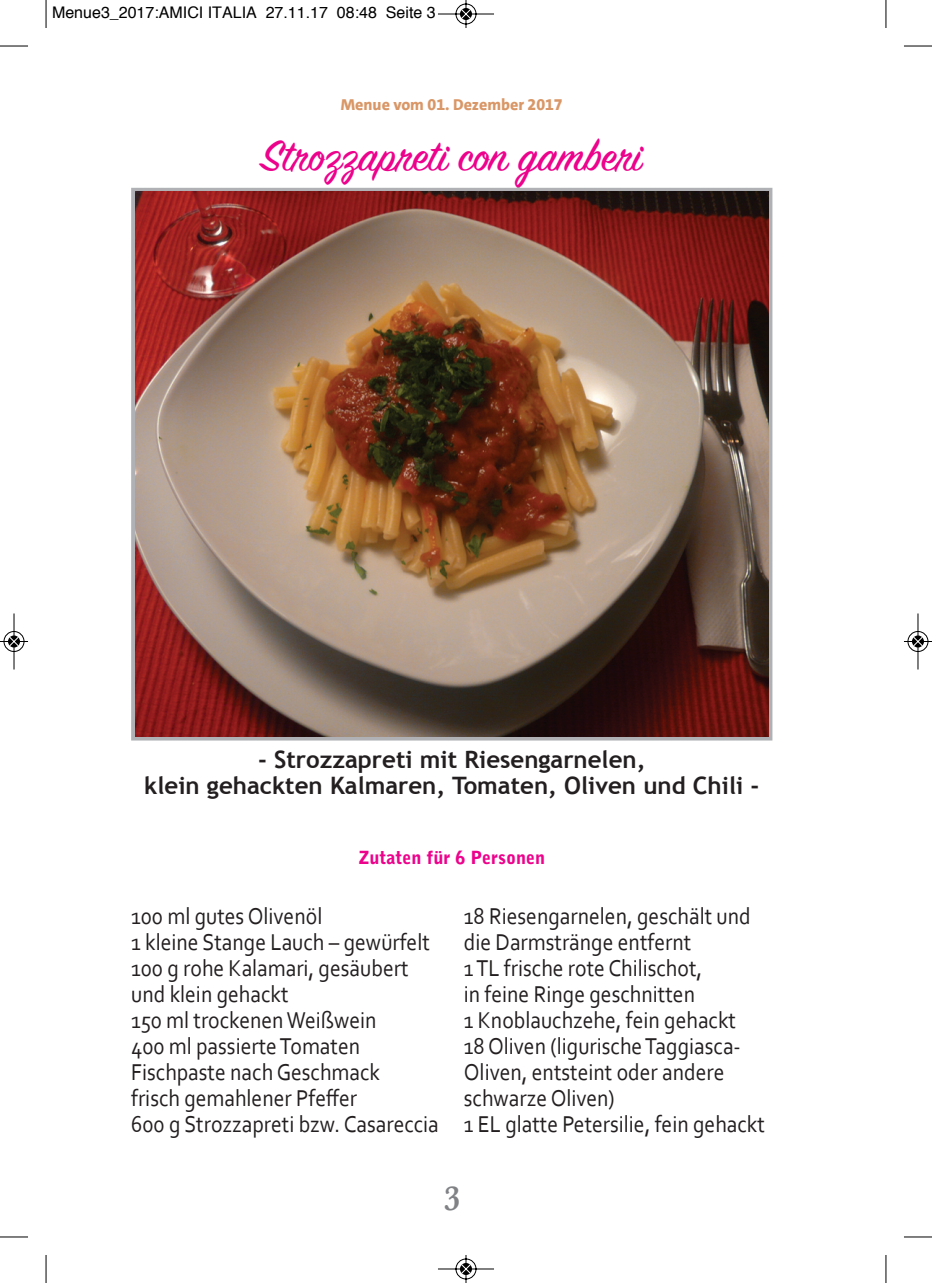
<style>
.page{position:relative;width:932px;height:1283px;background:#fff}
.page>*{position:absolute;margin:0;border:0;box-sizing:border-box;transform-origin:0 0}
.t1{font:48px "Sign Painter House Script";color:#ed028c}
.t2{font:600 36px "Baskerville";color:#808285;scale:.9 1}
.t3{font:24px/26px "Corbel";color:#231f20;scale:.9 1}
.t4{font:700 24px/26px "Trebuchet MS";color:#231f20;text-align:center}
.t5{font:900 18px "Bell Gothic Std";color:#ed028c}
.t6{font:16px "Helvetica";color:#000}
.t7{font:800 16px "SPD The Sans";color:#d99767}
</style>
<div class="page">
<svg style="left:131px;top:188px;width:641px;height:552px;background:#9b9192"></svg>
<img style="left:135px;top:192px;width:633px;height:544px">
<svg style="left:46px;top:0;width:1px;height:28px"></svg>
<svg style="left:0;top:46px;width:28px;height:1px"></svg>
<svg style="left:885px;top:0;width:1px;height:28px"></svg>
<svg style="left:904px;top:46px;width:27px;height:1px"></svg>
<svg style="left:46px;top:1255px;width:1px;height:28px"></svg>
<svg style="left:0;top:1236px;width:28px;height:1px"></svg>
<svg style="left:885px;top:1255px;width:1px;height:28px"></svg>
<svg style="left:904px;top:1236px;width:27px;height:1px"></svg>
<svg style="left:438px;top:0;width:56px;height:28px"></svg>
<svg style="left:438px;top:1255px;width:56px;height:28px"></svg>
<svg style="left:0;top:613px;width:28px;height:57px"></svg>
<svg style="left:904px;top:613px;width:27px;height:57px"></svg>
<p class="t6" style="left:52px;top:6px;width:385px">Menue3_2017:AMICI ITALIA 27.11.17 08:48 Seite 3</p>
<p class="t7" style="left:340px;top:94px;width:223px">Menue vom 01. Dezember 2017</p>
<h1 class="t1" style="left:261px;top:125px;width:382px">Strozzapreti con gamberi</h1>
<p class="t4" style="left:144px;top:746px;width:616px">- Strozzapreti mit Riesengarnelen,<br>klein gehackten Kalmaren, Tomaten, Oliven und Chili -</p>
<p class="t5" style="left:358px;top:851px;width:188px">Zutaten für 6 Personen</p>
<p class="t3" style="left:131px;top:903px;width:343px">100 ml gutes Olivenöl<br>1 kleine Stange Lauch – gewürfelt<br>100 g rohe Kalamari, gesäubert und klein gehackt<br>150 ml trockenenWeißwein<br>400 ml passierteTomaten<br>Fischpaste nach Geschmack<br>frisch gemahlener Pfeffer<br>600 g Strozzapreti bzw. Casareccia</p>
<p class="t3" style="left:463px;top:903px;width:336px">18 Riesengarnelen, geschält und die Darmstränge entfernt<br>1TL frische rote Chilischot,<br>in feine Ringe geschnitten<br>1 Knoblauchzehe, fein gehackt<br>18 Oliven (ligurischeTaggiasca-<br>Oliven, entsteint oder andere schwarze Oliven)<br>1 EL glatte Petersilie, fein gehackt</p>
<h2 class="t2" style="left:443px;top:1178px;width:20px">3</h2>
</div>
